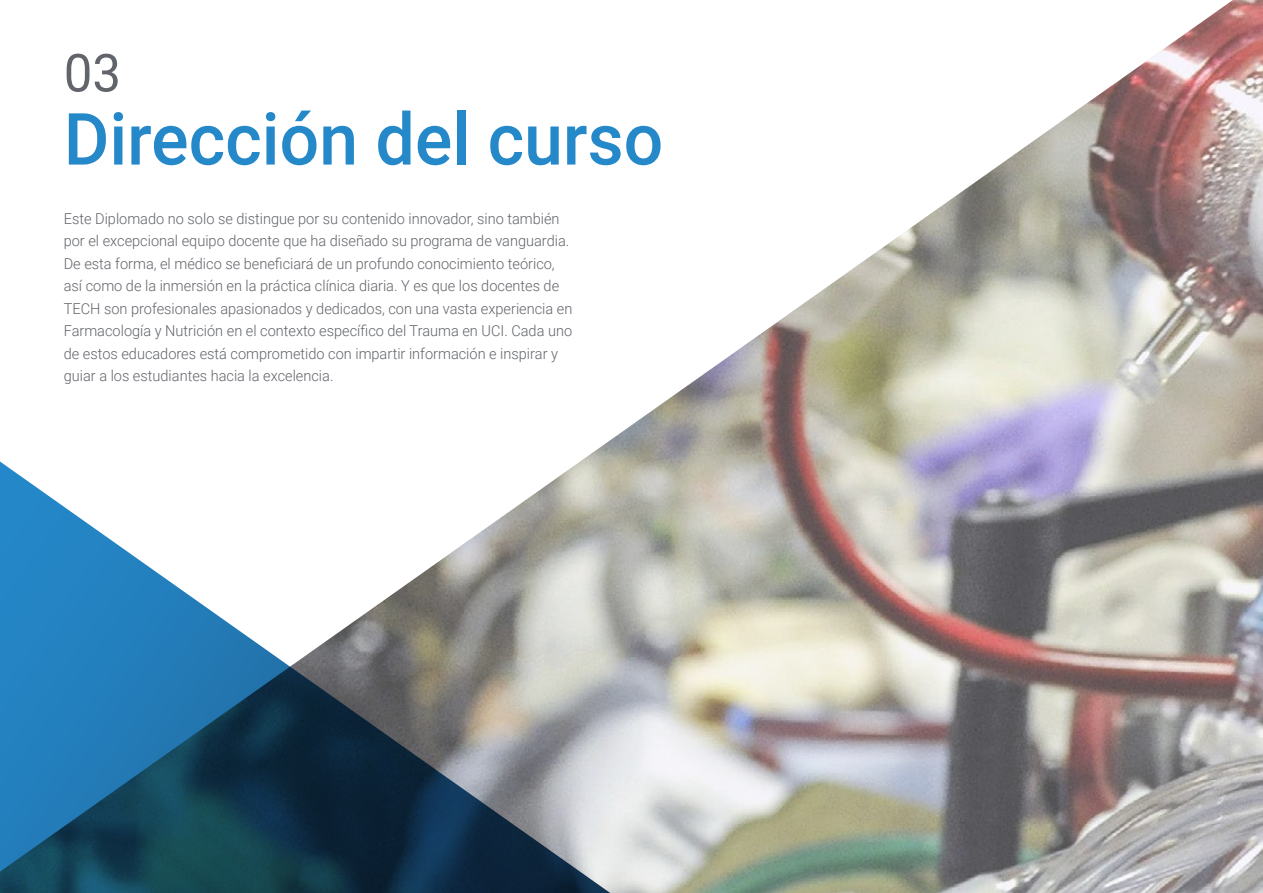
<style>
.page{position:relative;width:1263px;height:893px;background:#fff}
.page>*{position:absolute;margin:0;border:0;box-sizing:border-box;transform-origin:0 0}
.t1{font:500 72px "Roboto";color:#2488c9}
.t2{font:52.5px "Roboto";color:#61646a}
.t3{font:300 15px/22.5px "Roboto";color:#61646a}
</style>
<div class="page">
<img style="left:602px;top:0;width:661px;height:893px">
<svg style="left:0;top:446px;width:640px;height:447px"></svg>
<h2 class="t2" style="left:64px;top:36px;width:59px">03</h2>
<h1 class="t1" style="left:64px;top:89px;width:601px">Dirección del curso</h1>
<p class="t3" style="left:64px;top:207px;width:510px">Este Diplomado no solo se distingue por su contenido innovador, sino también por el excepcional equipo docente que ha diseñado su programa de vanguardia.<br>De esta forma, el médico se beneficiará de un profundo conocimiento teórico, así como de la inmersión en la práctica clínica diaria. Y es que los docentes de TECH son profesionales apasionados y dedicados, con una vasta experiencia en Farmacología y Nutrición en el contexto específico del Trauma en UCI. Cada uno de estos educadores está comprometido con impartir información e inspirar y guiar a los estudiantes hacia la excelencia.</p>
</div>
